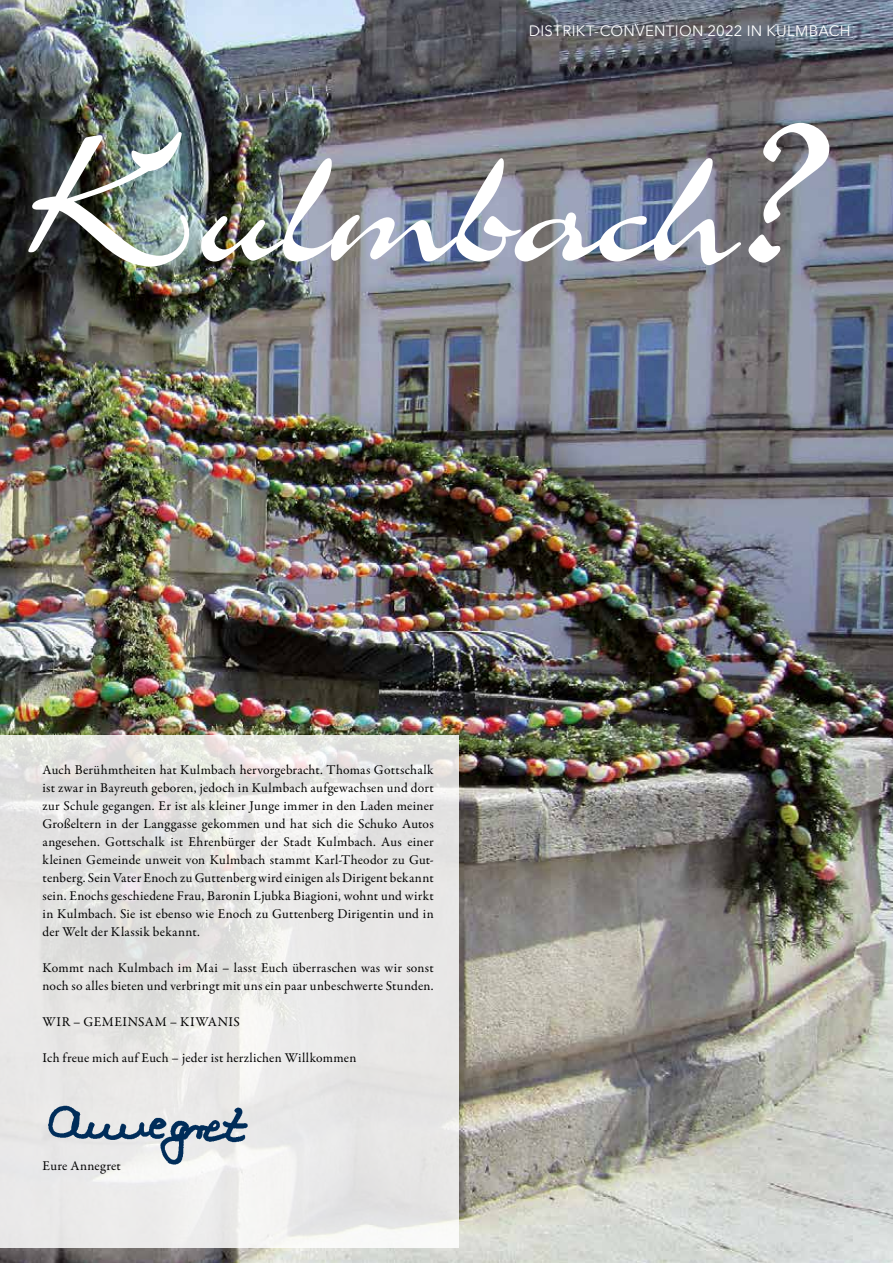
<style>
.page{position:relative;width:893px;height:1263px;background:#fff}
.page>*{position:absolute;margin:0;border:0;box-sizing:border-box;transform-origin:0 0}
.t1{font:201px "Charme Std";letter-spacing:-.035em;color:#fff}
.t2{font:15px "Avenir Next";letter-spacing:.02em;color:#fff}
.t3{font:13.5px/18px "Garamond Premr Pro";letter-spacing:.02em;color:#000;text-align:justify}
.t4{font:13.5px "Garamond Premr Pro";letter-spacing:.04em;color:#000}
.s1{font-size:312px}
</style>
<div class="page">
<img style="left:0;top:0;width:893px;height:1263px">
<svg style="left:0;top:736px;width:459px;height:512px;fill:#e8e7e6"></svg>
<img style="left:43px;top:1102px;width:209px;height:63px">
<p class="t2" style="left:529px;top:18px;width:323px">DISTRIKT-CONVENTION 2022 IN KULMBACH</p>
<h1 class="t1" style="left:27px;top:110px;width:793px">Kulmbach<span class="s1">?</span></h1>
<p class="t3" style="left:43px;top:761px;width:393px">Auch Berühmtheiten hat Kulmbach hervorgebracht. Thomas Gottschalk ist zwar in Bayreuth geboren, jedoch in Kulmbach aufgewachsen und dort zur Schule gegangen. Er ist als kleiner Junge immer in den Laden meiner Großeltern in der Langgasse gekommen und hat sich die Schuko Autos angesehen. Gottschalk ist Ehrenbürger der Stadt Kulmbach. Aus einer kleinen Gemeinde unweit von Kulmbach stammt Karl-Theodor zu Gut&shy;tenberg. Sein Vater Enoch zu Guttenberg wird einigen als Dirigent bekannt sein. Enochs geschiedene Frau, Baronin Ljubka Biagioni, wohnt und wirkt in Kulmbach. Sie ist ebenso wie Enoch zu Guttenberg Dirigentin und in der Welt der Klassik bekannt.</p>
<p class="t3" style="left:43px;top:959px;width:393px">Kommt nach Kulmbach im Mai – lasst Euch überraschen was wir sonst noch so alles bieten und verbringt mit uns ein paar unbeschwerte Stunden.</p>
<p class="t4" style="left:43px;top:1014px;width:199px">WIR – GEMEINSAM – KIWANIS</p>
<p class="t3" style="left:43px;top:1049px;width:315px">Ich freue mich auf Euch – jeder ist herzlichen Willkommen</p>
<p class="t3" style="left:43px;top:1157px;width:80px">Eure Annegret</p>
</div>
